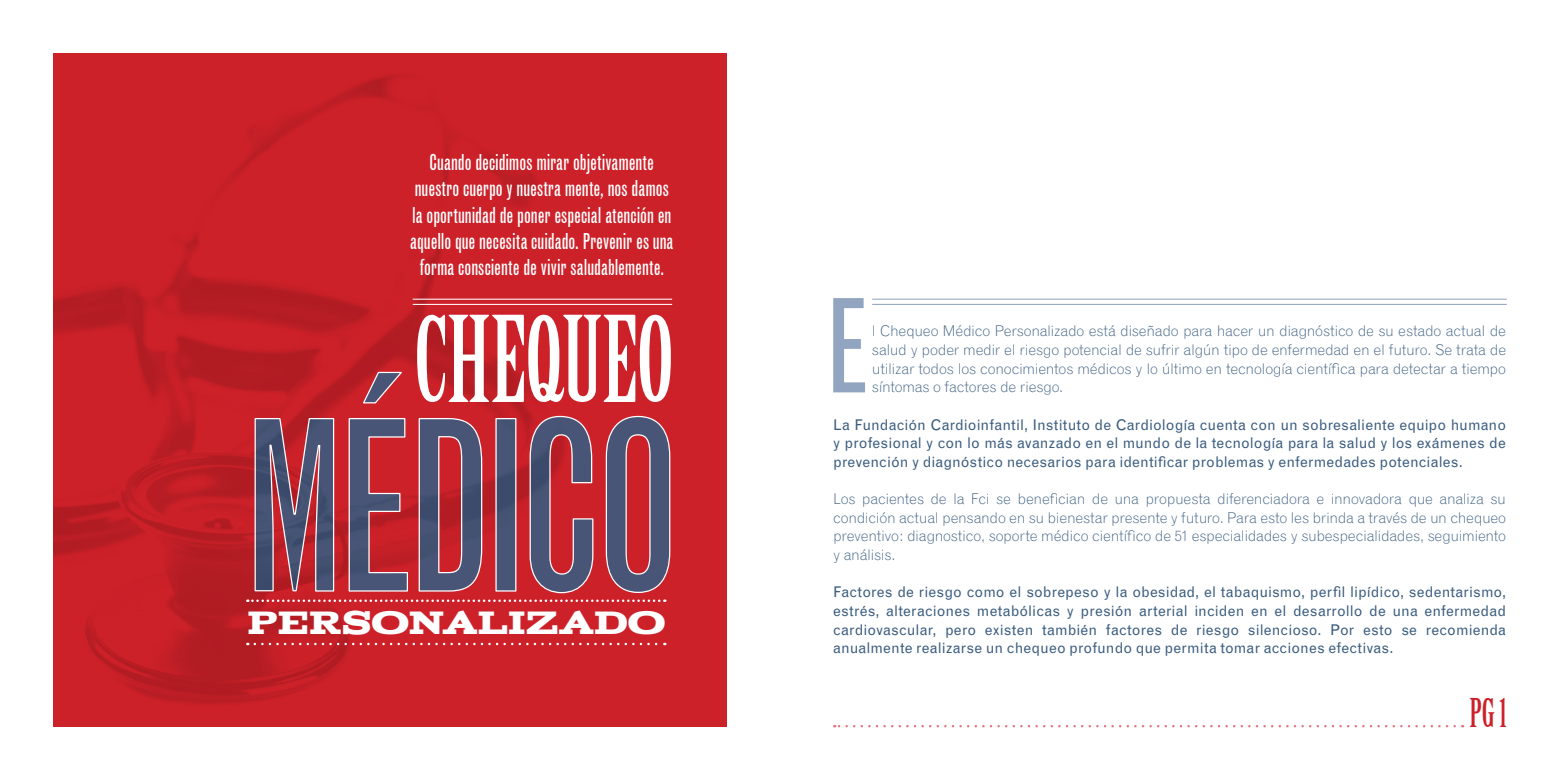
<style>
.page{position:relative;width:1560px;height:780px;background:#fff}
.page>*{position:absolute;margin:0;border:0;box-sizing:border-box;transform-origin:0 0}
.t1{font:extra-condensed 235.38px "Grotesque";letter-spacing:-.02em;color:#3a5c7f}
.t2{font:extra-condensed 128.75px "Grotesque";color:#91a5c1}
.t3{font:116.25px "Birch Std";letter-spacing:-.01em;color:#fff}
.t4{font:38.75px "Birch Std";color:#cd212a}
.t5{font:36.25px "Acknowledgement";letter-spacing:-.015em;color:#fff}
.t6{font:extra-condensed 21.88px/26.2px "Grotesque";color:#fff;text-align:center}
.t7{font:14.75px/18.6px "Grotesque";letter-spacing:.005em;color:#3a5c7f;text-align:justify}
.t8{font:300 14.75px/18.6px "Grotesque";letter-spacing:-.02em;color:#3a5c7f;text-align:justify}
</style>
<div class="page">
<img style="left:53px;top:53px;width:673px;height:673px">
<svg style="left:247px;top:371px;width:424px;height:231px;background:#cb2d35"></svg>
<svg style="left:255px;top:642px;width:410px;height:3px"></svg>
<hr style="left:412px;top:298px;width:260px;height:2px;background:#fff">
<hr style="left:412px;top:304px;width:260px;height:1px;background:#fff">
<hr style="left:872px;top:298px;width:634px;height:2px;background:#91a5c1">
<hr style="left:872px;top:304px;width:634px;height:1px;background:#91a5c1">
<svg style="left:834px;top:725px;width:620px;height:2px"></svg>
<h3 class="t6" style="left:410px;top:149px;width:265px">Cuando decidimos mirar objetivamente nuestro cuerpo y nuestra mente, nos damos la oportunidad de poner especial atención en aquello que necesita cuidado. Prevenir es una forma consciente de vivir saludablemente.</h3>
<h3 class="t3" style="left:414px;top:294px;width:262px">CHEQUEO</h3>
<h1 class="t1" style="left:245px;top:367px;width:434px">MÉDICO</h1>
<h3 class="t5" style="left:247px;top:603px;width:420px">PERSONALIZADO</h3>
<h2 class="t2" style="left:827px;top:270px;width:42px">E</h2>
<p class="t8" style="left:871px;top:322px;width:635px">l Chequeo Médico Personalizado está diseñado para hacer un diagnóstico de su estado actual de salud y poder medir el riesgo potencial de sufrir algún tipo de enfermedad en el futuro. Se trata de utilizar todos los conocimientos médicos y lo último en tecnología científica para detectar a tiempo síntomas o factores de riesgo.</p>
<p class="t7" style="left:833px;top:415px;width:674px">La Fundación Cardioinfantil, Instituto de Cardiología cuenta con un sobresaliente equipo humano y profesional y con lo más avanzado en el mundo de la tecnología para la salud y los exámenes de prevención y diagnóstico necesarios para identificar problemas y enfermedades potenciales.</p>
<p class="t8" style="left:833px;top:489px;width:674px">Los pacientes de la Fci se benefician de una propuesta diferenciadora e innovadora que analiza su condición actual pensando en su bienestar presente y futuro. Para esto les brinda a través de un chequeo preventivo: diagnostico, soporte médico científico de 51 especialidades y subespecialidades, seguimiento y análisis.</p>
<p class="t7" style="left:833px;top:583px;width:674px">Factores de riesgo como el sobrepeso y la obesidad, el tabaquismo, perfil lipídico, sedentarismo, estrés, alteraciones metabólicas y presión arterial inciden en el desarrollo de una enfermedad cardiovascular, pero existen también factores de riesgo silencioso. Por esto se recomienda anualmente realizarse un chequeo profundo que permita tomar acciones efectivas.</p>
<h3 class="t4" style="left:1469px;top:691px;width:39px">PG 1</h3>
</div>
